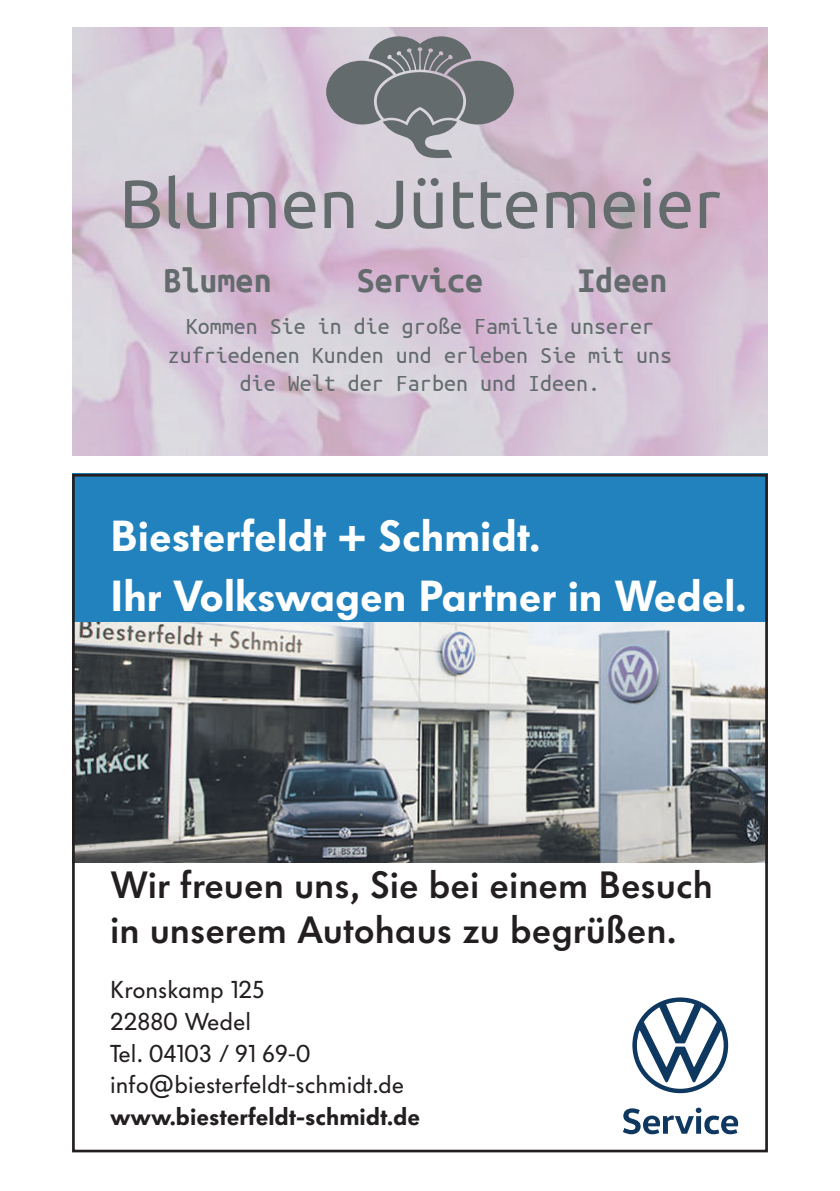
<style>
.page{position:relative;width:840px;height:1191px;background:#fff}
.page>*{position:absolute;margin:0;border:0;box-sizing:border-box;transform-origin:0 0}
.t1{font:68.2px "Ubuntu";color:#636b6d}
.t2{font:900 42.8px/60px "VW Headline";color:#fff}
.t3{font:600 37.4px/45px "VW Headline";color:#231f20}
.t4{font:700 36px "Ubuntu Mono";color:#636b6d}
.t5{font:24px/28.8px "Ubuntu Mono";color:#636b6d;text-align:center}
.t6{font:24px/31.6px "VW Headline";color:#231f20}
.t7{font:900 24px "VW Headline";color:#231f20}
</style>
<div class="page">
<div style="left:72px;top:474px;width:695px;height:148px;background:#2282be"></div>
<svg style="left:325px;top:36px;width:189px;height:123px;background:#95949b"></svg>
<img style="left:72px;top:622px;width:695px;height:240px">
<svg style="left:72px;top:862px;width:695px;height:290px"></svg>
<div style="left:601px;top:994px;width:155px;height:142px;background:#fff"></div>
<svg style="left:623px;top:1107px;width:116px;height:27px"></svg>
<svg style="left:632px;top:997px;width:95px;height:96px"></svg>
<h1 class="t1" style="left:119px;top:162px;width:602px">Blumen Jüttemeier</h1>
<h3 class="t4" style="left:163px;top:258px;width:109px">Blumen</h3>
<h3 class="t4" style="left:577px;top:258px;width:91px">Ideen</h3>
<h3 class="t4" style="left:357px;top:258px;width:127px">Service</h3>
<p class="t5" style="left:168px;top:313px;width:505px">Kommen Sie in die große Familie unserer zufriedenen Kunden und erleben Sie mit uns die Welt der Farben und Ideen.</p>
<h2 class="t2" style="left:110px;top:509px;width:637px">Biesterfeldt + Schmidt.<br>Ihr Volkswagen Partner in Wedel.</h2>
<h3 class="t3" style="left:110px;top:865px;width:604px">Wir freuen uns, Sie bei einem Besuch in unserem Autohaus zu begrüßen.</h3>
<p class="t6" style="left:110px;top:976px;width:295px">Kronskamp 125<br>22880 Wedel<br>Tel. 04103 / 91 69-0 info@biesterfeldt-schmidt.de</p>
<p class="t7" style="left:110px;top:1106px;width:311px">www.biesterfeldt-schmidt.de</p>
</div>
